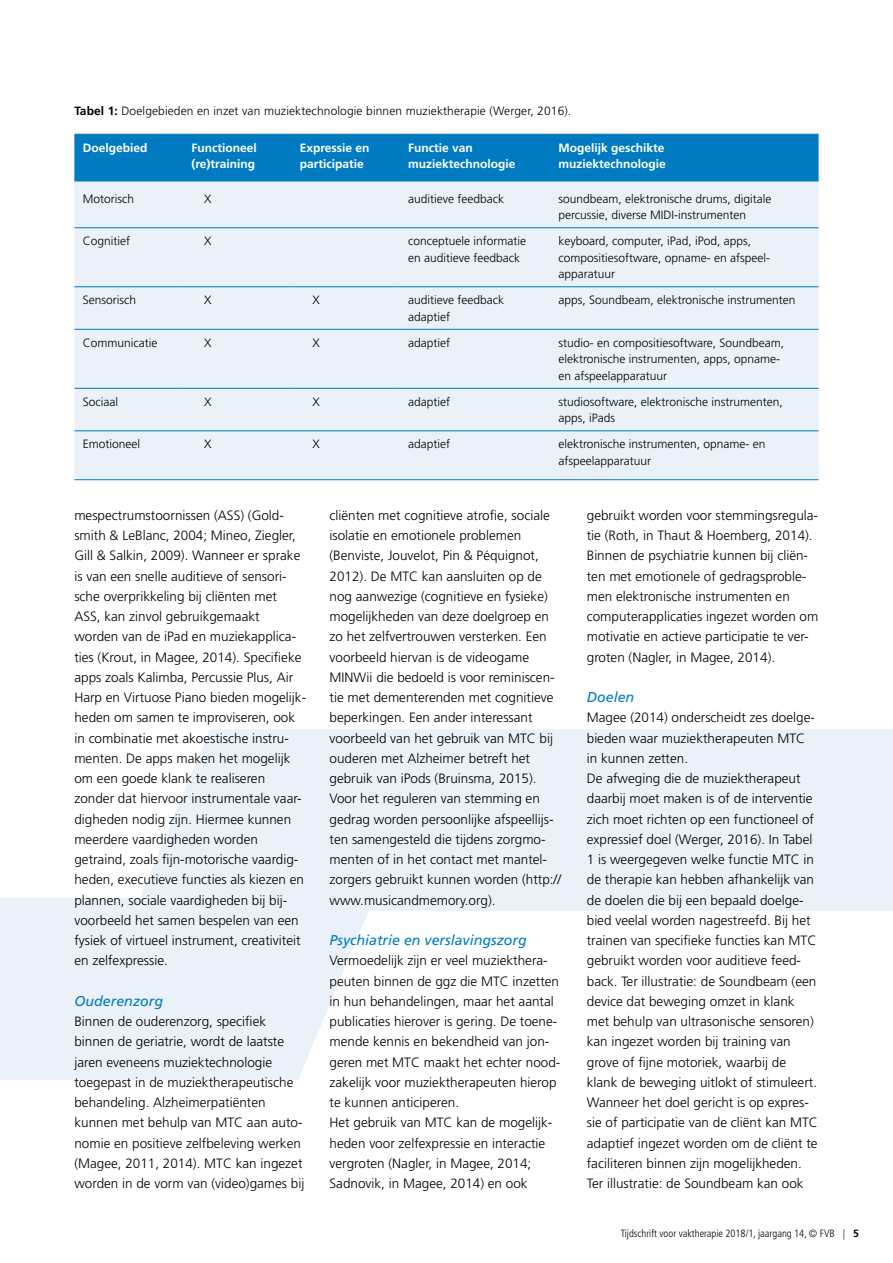
<style>
.page{position:relative;width:893px;height:1263px;background:#fff}
.page>*{position:absolute;margin:0;border:0;box-sizing:border-box;transform-origin:0 0}
.t1{font:italic 14.25px "Frutiger LT Std";color:#007bc2}
.t2{font:300 13.5px/20.2px "Frutiger LT Std";color:#000}
.t3{font:300 12px/16.5px "Frutiger LT Std";color:#000}
.t4{font:700 12px/16.5px "Frutiger LT Std";color:#fff}
.t5{font:300 condensed 10.5px "Frutiger LT Std";color:#000}
.s1{font-weight:700}
.s2{font-weight:700;font-stretch:normal}
</style>
<div class="page">
<svg style="left:0;top:729px;width:893px;height:351px;fill:#eaf1f9"></svg>
<div style="left:74px;top:135px;width:745px;height:46px;background:#007bc2"></div>
<div style="left:74px;top:182px;width:745px;height:297px;background:#eaf1f9"></div>
<hr style="left:74px;top:134px;width:109px;height:1px;background:#007bc2">
<hr style="left:183px;top:134px;width:108px;height:1px;background:#007bc2">
<hr style="left:291px;top:134px;width:109px;height:1px;background:#007bc2">
<hr style="left:400px;top:134px;width:150px;height:1px;background:#007bc2">
<hr style="left:550px;top:134px;width:269px;height:1px;background:#007bc2">
<hr style="left:74px;top:181px;width:109px;height:1px;background:#007bc2">
<hr style="left:183px;top:181px;width:108px;height:1px;background:#007bc2">
<hr style="left:291px;top:181px;width:109px;height:1px;background:#007bc2">
<hr style="left:400px;top:181px;width:150px;height:1px;background:#007bc2">
<hr style="left:550px;top:181px;width:269px;height:1px;background:#007bc2">
<hr style="left:74px;top:227px;width:109px;height:1px;background:#007bc2">
<hr style="left:183px;top:227px;width:108px;height:1px;background:#007bc2">
<hr style="left:291px;top:227px;width:109px;height:1px;background:#007bc2">
<hr style="left:400px;top:227px;width:150px;height:1px;background:#007bc2">
<hr style="left:550px;top:227px;width:269px;height:1px;background:#007bc2">
<hr style="left:74px;top:286px;width:109px;height:1px;background:#007bc2">
<hr style="left:183px;top:286px;width:108px;height:1px;background:#007bc2">
<hr style="left:291px;top:286px;width:109px;height:1px;background:#007bc2">
<hr style="left:400px;top:286px;width:150px;height:1px;background:#007bc2">
<hr style="left:550px;top:286px;width:269px;height:1px;background:#007bc2">
<hr style="left:74px;top:329px;width:109px;height:1px;background:#007bc2">
<hr style="left:183px;top:329px;width:108px;height:1px;background:#007bc2">
<hr style="left:291px;top:329px;width:109px;height:1px;background:#007bc2">
<hr style="left:400px;top:329px;width:150px;height:1px;background:#007bc2">
<hr style="left:550px;top:329px;width:269px;height:1px;background:#007bc2">
<hr style="left:74px;top:388px;width:109px;height:1px;background:#007bc2">
<hr style="left:183px;top:388px;width:108px;height:1px;background:#007bc2">
<hr style="left:291px;top:388px;width:109px;height:1px;background:#007bc2">
<hr style="left:400px;top:388px;width:150px;height:1px;background:#007bc2">
<hr style="left:550px;top:388px;width:269px;height:1px;background:#007bc2">
<hr style="left:74px;top:430px;width:109px;height:1px;background:#007bc2">
<hr style="left:183px;top:430px;width:108px;height:1px;background:#007bc2">
<hr style="left:291px;top:430px;width:109px;height:1px;background:#007bc2">
<hr style="left:400px;top:430px;width:150px;height:1px;background:#007bc2">
<hr style="left:550px;top:430px;width:269px;height:1px;background:#007bc2">
<hr style="left:74px;top:479px;width:109px;height:1px;background:#007bc2">
<hr style="left:183px;top:479px;width:108px;height:1px;background:#007bc2">
<hr style="left:291px;top:479px;width:109px;height:1px;background:#007bc2">
<hr style="left:400px;top:479px;width:150px;height:1px;background:#007bc2">
<hr style="left:550px;top:479px;width:269px;height:1px;background:#007bc2">
<p class="t3" style="left:74px;top:103px;width:498px"><span class="s1">Tabel 1:</span> Doelgebieden en inzet van muziektechnologie binnen muziektherapie (Werger, 2016).</p>
<p class="t4" style="left:83px;top:139px;width:66px">Doelgebied</p>
<p class="t4" style="left:191px;top:139px;width:67px">Functioneel (re)training</p>
<p class="t4" style="left:300px;top:139px;width:71px">Expressie en participatie</p>
<p class="t4" style="left:408px;top:139px;width:109px">Functie van muziektechnologie</p>
<p class="t4" style="left:558px;top:139px;width:109px">Mogelijk geschikte muziektechnologie</p>
<p class="t3" style="left:83px;top:191px;width:53px">Motorisch</p>
<p class="t3" style="left:204px;top:191px;width:9px">X</p>
<p class="t3" style="left:408px;top:191px;width:97px">auditieve feedback</p>
<p class="t3" style="left:558px;top:191px;width:215px">soundbeam, elektronische drums, digitale percussie, diverse MIDI-instrumenten</p>
<p class="t3" style="left:83px;top:233px;width:49px">Cognitief</p>
<p class="t3" style="left:204px;top:233px;width:9px">X</p>
<p class="t3" style="left:408px;top:233px;width:119px">conceptuele informatie en auditieve feedback</p>
<p class="t3" style="left:558px;top:233px;width:212px">keyboard, computer, iPad, iPod, apps, compositiesoftware, opname- en afspeel&shy;apparatuur</p>
<p class="t3" style="left:83px;top:292px;width:55px">Sensorisch</p>
<p class="t3" style="left:204px;top:292px;width:9px">X</p>
<p class="t3" style="left:312px;top:292px;width:9px">X</p>
<p class="t3" style="left:408px;top:292px;width:97px">auditieve feedback adaptief</p>
<p class="t3" style="left:558px;top:292px;width:239px">apps, Soundbeam, elektronische instrumenten</p>
<p class="t3" style="left:83px;top:335px;width:76px">Communicatie</p>
<p class="t3" style="left:204px;top:335px;width:9px">X</p>
<p class="t3" style="left:312px;top:335px;width:9px">X</p>
<p class="t3" style="left:408px;top:335px;width:43px">adaptief</p>
<p class="t3" style="left:558px;top:335px;width:227px">studio- en compositiesoftware, Soundbeam, elektronische instrumenten, apps, opname&shy;en afspeelapparatuur</p>
<p class="t3" style="left:83px;top:394px;width:37px">Sociaal</p>
<p class="t3" style="left:204px;top:394px;width:9px">X</p>
<p class="t3" style="left:312px;top:394px;width:9px">X</p>
<p class="t3" style="left:408px;top:394px;width:43px">adaptief</p>
<p class="t3" style="left:558px;top:394px;width:226px">studiosoftware, elektronische instrumenten, apps, iPads</p>
<p class="t3" style="left:83px;top:436px;width:59px">Emotioneel</p>
<p class="t3" style="left:204px;top:436px;width:9px">X</p>
<p class="t3" style="left:312px;top:436px;width:9px">X</p>
<p class="t3" style="left:408px;top:436px;width:43px">adaptief</p>
<p class="t3" style="left:558px;top:436px;width:209px">elektronische instrumenten, opname- en afspeelapparatuur</p>
<p class="t2" style="left:74px;top:505px;width:233px">mespectrumstoornissen (ASS) (Gold&shy;smith &amp; LeBlanc, 2004; Mineo, Ziegler, Gill &amp; Salkin, 2009). Wanneer er sprake is van een snelle auditieve of sensori&shy;sche overprikkeling bij cliënten met ASS, kan zinvol gebruikgemaakt worden van de iPad en muziekapplica&shy;ties (Krout, in Magee, 2014). Specifieke apps zoals Kalimba, Percussie Plus, Air Harp en Virtuose Piano bieden mogelijk&shy;heden om samen te improviseren, ook in combinatie met akoestische instru&shy;menten. De apps maken het mogelijk om een goede klank te realiseren zonder dat hiervoor instrumentale vaar&shy;digheden nodig zijn. Hiermee kunnen meerdere vaardigheden worden getraind, zoals fijn-motorische vaardig&shy;heden, executieve functies als kiezen en plannen, sociale vaardigheden bij bij&shy;voorbeeld het samen bespelen van een fysiek of virtueel instrument, creativiteit en zelfexpressie.</p>
<p class="t1" style="left:74px;top:992px;width:90px">Ouderenzorg</p>
<p class="t2" style="left:74px;top:1011px;width:232px">Binnen de ouderenzorg, specifiek binnen de geriatrie, wordt de laatste jaren eveneens muziektechnologie toegepast in de muziektherapeutische behandeling. Alzheimerpatiënten kunnen met behulp van MTC aan auto&shy;nomie en positieve zelfbeleving werken (Magee, 2011, 2014). MTC kan ingezet worden in de vorm van (video)games bij</p>
<p class="t2" style="left:330px;top:505px;width:233px">cliënten met cognitieve atrofie, sociale isolatie en emotionele problemen (Benviste, Jouvelot, Pin &amp; Péquignot, 2012). De MTC kan aansluiten op de nog aanwezige (cognitieve en fysieke) mogelijkheden van deze doelgroep en zo het zelfvertrouwen versterken. Een voorbeeld hiervan is de videogame MINWii die bedoeld is voor reminiscen&shy;tie met dementerenden met cognitieve beperkingen. Een ander interessant voorbeeld van het gebruik van MTC bij ouderen met Alzheimer betreft het gebruik van iPods (Bruinsma, 2015).<br>Voor het reguleren van stemming en gedrag worden persoonlijke afspeellijs&shy;ten samengesteld die tijdens zorgmo&shy;menten of in het contact met mantel&shy;zorgers gebruikt kunnen worden (http:// www.musicandmemory.org).</p>
<p class="t1" style="left:330px;top:932px;width:199px">Psychiatrie en verslavingszorg</p>
<p class="t2" style="left:330px;top:951px;width:232px">Vermoedelijk zijn er veel muziekthera&shy;peuten binnen de ggz die MTC inzetten in hun behandelingen, maar het aantal publicaties hierover is gering. De toene&shy;mende kennis en bekendheid van jon&shy;geren met MTC maakt het echter nood&shy;zakelijk voor muziektherapeuten hierop te kunnen anticiperen.<br>Het gebruik van MTC kan de mogelijk&shy;heden voor zelfexpressie en interactie vergroten (Nagler, in Magee, 2014; Sadnovik, in Magee, 2014) en ook</p>
<p class="t2" style="left:587px;top:505px;width:233px">gebruikt worden voor stemmingsregula&shy;tie (Roth, in Thaut &amp; Hoemberg, 2014).<br>Binnen de psychiatrie kunnen bij cliën&shy;ten met emotionele of gedragsproble&shy;men elektronische instrumenten en computerapplicaties ingezet worden om motivatie en actieve participatie te ver&shy;groten (Nagler, in Magee, 2014).</p>
<p class="t1" style="left:587px;top:689px;width:49px">Doelen</p>
<p class="t2" style="left:587px;top:708px;width:233px">Magee (2014) onderscheidt zes doelge&shy;bieden waar muziektherapeuten MTC in kunnen zetten.<br>De afweging die de muziektherapeut daarbij moet maken is of de interventie zich moet richten op een functioneel of expressief doel (Werger, 2016). In Tabel 1 is weergegeven welke functie MTC in de therapie kan hebben afhankelijk van de doelen die bij een bepaald doelge&shy;bied veelal worden nagestreefd. Bij het trainen van specifieke functies kan MTC gebruikt worden voor auditieve feed&shy;back. Ter illustratie: de Soundbeam (een device dat beweging omzet in klank met behulp van ultrasonische sensoren) kan ingezet worden bij training van grove of fijne motoriek, waarbij de klank de beweging uitlokt of stimuleert.<br>Wanneer het doel gericht is op expres&shy;sie of participatie van de cliënt kan MTC adaptief ingezet worden om de cliënt te faciliteren binnen zijn mogelijkheden.<br>Ter illustratie: de Soundbeam kan ook</p>
<p class="t5" style="left:621px;top:1227px;width:240px">Tijdschrift voor vaktherapie 2018/1, jaargang 14, © FVB | <span class="s2">5</span></p>
</div>
